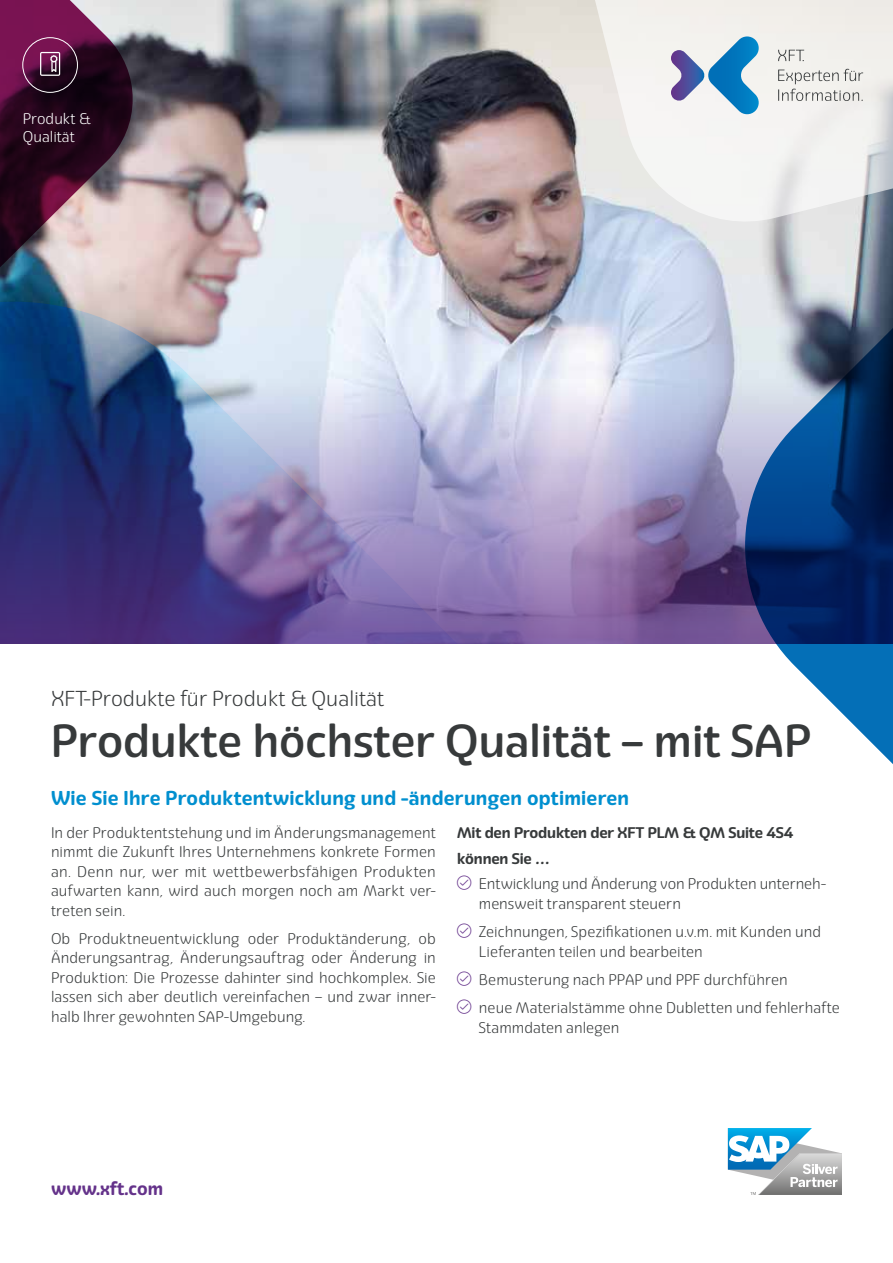
<style>
.page{position:relative;width:893px;height:1263px;background:#fff}
.page>*{position:absolute;margin:0;border:0;box-sizing:border-box;transform-origin:0 0}
.t1{font:500 45px "Eigerdals";color:#373a3b}
.t2{font:300 21px "Eigerdals";color:#373a3b}
.t3{font:700 19.5px "Eigerdals";letter-spacing:.01em;color:#008fcf}
.t4{font:700 18px "Eigerdals";color:#64328a}
.t5{font:300 15px/19.5px "Eigerdals";letter-spacing:.005em;color:#373a3b}
.t6{font:700 15px/25.8px "Eigerdals";letter-spacing:-.01em;color:#373a3b}
.t7{font:300 15px/18px "Eigerdals";color:#fff}
.s1{color:#64328a}
</style>
<div class="page">
<img style="left:134px;top:0;width:759px;height:378px">
<svg style="left:134px;top:302px;width:323px;height:76px;background:#d2d8e3"></svg>
<svg style="left:512px;top:0;width:381px;height:234px"></svg>
<svg style="left:671px;top:36px;width:89px;height:79px"></svg>
<svg style="left:778px;top:50px;width:26px;height:11px"></svg>
<svg style="left:778px;top:69px;width:85px;height:32px"></svg>
<svg style="left:728px;top:1128px;width:114px;height:67px"></svg>
<svg style="left:0;top:378px;width:737px;height:265px;background:#8079ab"></svg>
<svg style="left:737px;top:324px;width:156px;height:440px"></svg>
<img style="left:0;top:0;width:134px;height:397px">
<div style="left:22px;top:37px;width:56px;height:56px;border:1px solid #fff;border-radius:50%"></div>
<svg style="left:40px;top:52px;width:20px;height:24px"></svg>
<p class="t7" style="left:23px;top:110px;width:69px">Produkt &amp;<br>Qualität</p>
<h2 class="t2" style="left:51px;top:686px;width:334px">XFT-Produkte für Produkt &amp; Qualität</h2>
<h1 class="t1" style="left:51px;top:714px;width:761px">Produkte höchster Qualität – mit SAP</h1>
<h3 class="t3" style="left:51px;top:787px;width:580px">Wie Sie Ihre Produktentwicklung und -änderungen optimieren</h3>
<p class="t5" style="left:51px;top:823px;width:386px;text-align:justify">In der Produktentstehung und im Änderungsmanagement nimmt die Zukunft Ihres Unternehmens konkrete Formen an. Denn nur, wer mit wettbewerbsfähigen Produkten aufwarten kann, wird auch morgen noch am Markt ver&shy;treten sein.</p>
<p class="t5" style="left:51px;top:929px;width:386px;text-align:justify">Ob Produktneuentwicklung oder Produktänderung, ob Änderungsantrag, Änderungsauftrag oder Änderung in Produktion: Die Prozesse dahinter sind hochkomplex. Sie lassen sich aber deutlich vereinfachen – und zwar inner&shy;halb Ihrer gewohnten SAP-Umgebung.</p>
<p class="t6" style="left:457px;top:819px;width:338px">Mit den Produkten der XFT PLM &amp; QM Suite 4S4 können Sie …</p>
<p class="t5" style="left:479px;top:874px;width:349px;text-indent:-22px"><span class="s1">●</span> Entwicklung und Änderung von Produkten unterneh&shy;mensweit transparent steuern</p>
<p class="t5" style="left:479px;top:922px;width:344px;text-indent:-22px"><span class="s1">●</span> Zeichnungen, Spezifikationen u.v.m. mit Kunden und<br>Lieferanten teilen und bearbeiten</p>
<p class="t5" style="left:457px;top:970px;width:332px"><span class="s1">●</span> Bemusterung nach PPAP und PPF durchführen</p>
<p class="t5" style="left:479px;top:998px;width:363px;text-indent:-22px"><span class="s1">●</span> neue Materialstämme ohne Dubletten und fehlerhafte<br>Stammdaten anlegen</p>
<p class="t4" style="left:51px;top:1178px;width:114px">www.xft.com</p>
</div>
